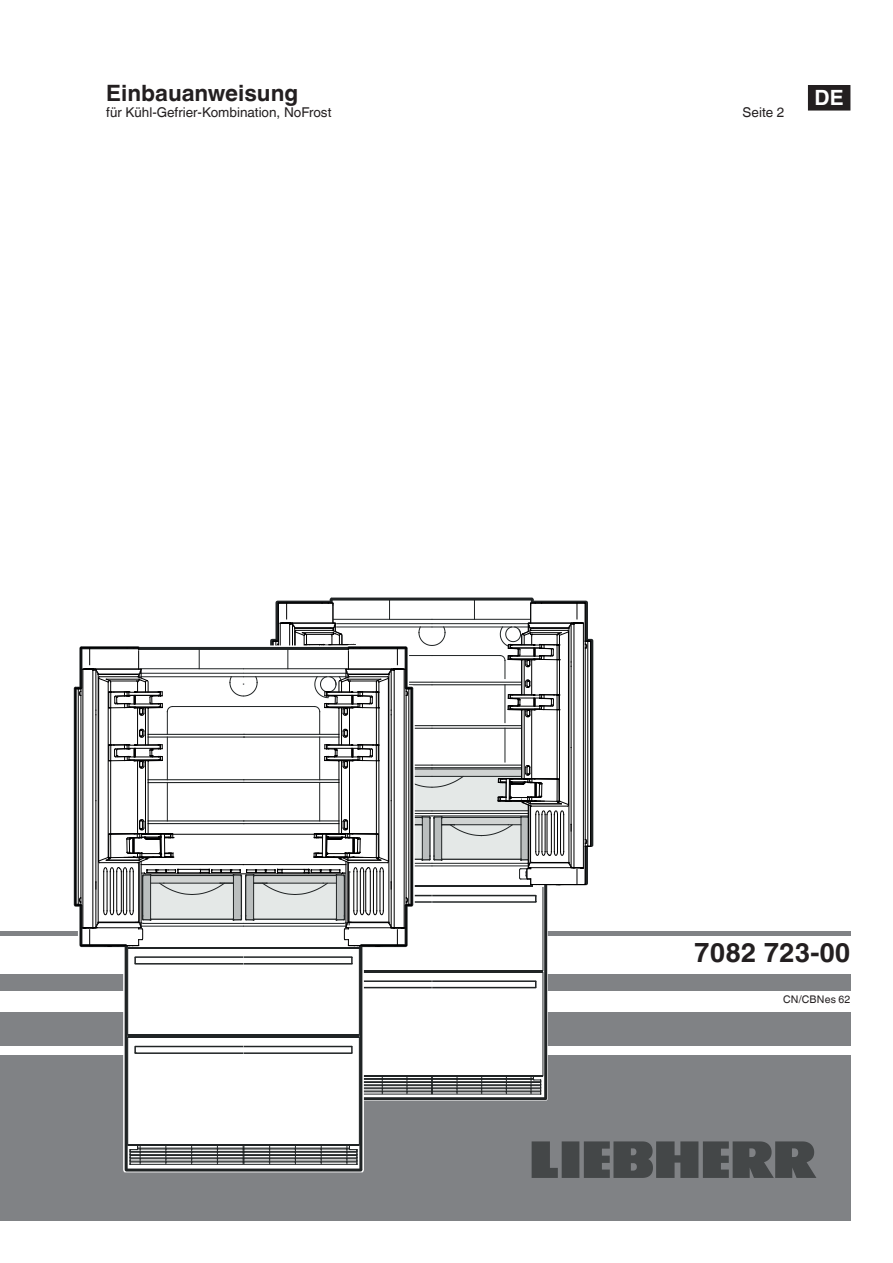
<style>
.page{position:relative;width:893px;height:1263px;background:#fff}
.page>*{position:absolute;margin:0;border:0;box-sizing:border-box;transform-origin:0 0}
.t1{font:700 27px "Helvetica Linotype";color:#231f20}
.t2{font:700 22.5px "Helvetica Linotype";color:#231f20}
.t3{font:700 21px "Helvetica Linotype";color:#fff}
.t4{font:13.5px "Helvetica Linotype";color:#231f20}
.t5{font:10.5px "Helvetica Linotype";letter-spacing:.015em;color:#231f20}
</style>
<div class="page">
<div style="left:0;top:1054px;width:850px;height:166px;background:#808285"></div>
<div style="left:0;top:1012px;width:850px;height:34px;background:#808285"></div>
<div style="left:0;top:974px;width:850px;height:17px;background:#808285"></div>
<hr style="left:0;top:931px;width:850px;height:4px;background:#808285">
<svg style="left:329px;top:597px;width:264px;height:503px;fill:#fff"></svg>
<svg style="left:415px;top:1077px;width:126px;height:18px;background:#7f8182"></svg>
<hr style="left:432px;top:971px;width:111px;height:2px;background:#202425">
<hr style="left:321px;top:971px;width:111px;height:2px;background:#202425">
<hr style="left:432px;top:1075px;width:111px;height:2px;background:#202425">
<hr style="left:321px;top:1075px;width:111px;height:2px;background:#202425">
<hr style="left:543px;top:972px;width:1px;height:104px;background:#202425">
<svg style="left:415px;top:980px;width:122px;height:8px"></svg>
<hr style="left:432px;top:970px;width:111px;height:1px;background:#202425">
<hr style="left:321px;top:970px;width:111px;height:1px;background:#202425">
<hr style="left:543px;top:887px;width:1px;height:83px;background:#202425">
<svg style="left:74px;top:946px;width:339px;height:225px;fill:#fff"></svg>
<hr style="left:244px;top:1036px;width:115px;height:2px;background:#202425">
<hr style="left:244px;top:1145px;width:115px;height:1px;background:#202425">
<hr style="left:359px;top:1037px;width:1px;height:108px;background:#202425">
<hr style="left:244px;top:947px;width:115px;height:1px;background:#202425">
<hr style="left:244px;top:1035px;width:115px;height:1px;background:#202425">
<hr style="left:359px;top:945px;width:1px;height:90px;background:#202425">
<svg style="left:130px;top:1146px;width:228px;height:19px;background:#858888"></svg>
<hr style="left:128px;top:1036px;width:115px;height:2px;background:#202425">
<hr style="left:128px;top:1145px;width:115px;height:1px;background:#202425">
<hr style="left:127px;top:1037px;width:1px;height:108px;background:#202425">
<svg style="left:134px;top:1046px;width:219px;height:8px"></svg>
<hr style="left:128px;top:947px;width:115px;height:1px;background:#202425">
<hr style="left:128px;top:1035px;width:115px;height:1px;background:#202425">
<hr style="left:127px;top:945px;width:1px;height:90px;background:#202425">
<svg style="left:134px;top:956px;width:219px;height:8px"></svg>
<svg style="left:74px;top:600px;width:518px;height:346px"></svg>
<div style="left:809px;top:86px;width:41px;height:24px;background:#231f20"></div>
<div style="left:808px;top:85px;width:42px;height:26px;border:2px solid #231f20"></div>
<svg style="left:532px;top:1141px;width:284px;height:37px"></svg>
<h2 class="t2" style="left:106px;top:80px;width:193px">Einbauanweisung</h2>
<p class="t4" style="left:106px;top:105px;width:227px">für Kühl-Gefrier-Kombination, NoFrost</p>
<p class="t4" style="left:743px;top:105px;width:43px">Seite 2</p>
<h3 class="t3" style="left:815px;top:86px;width:31px">DE</h3>
<h1 class="t1" style="left:694px;top:937px;width:158px">7082 723-00</h1>
<p class="t5" style="left:783px;top:994px;width:69px">CN/CBNes 62</p>
</div>
